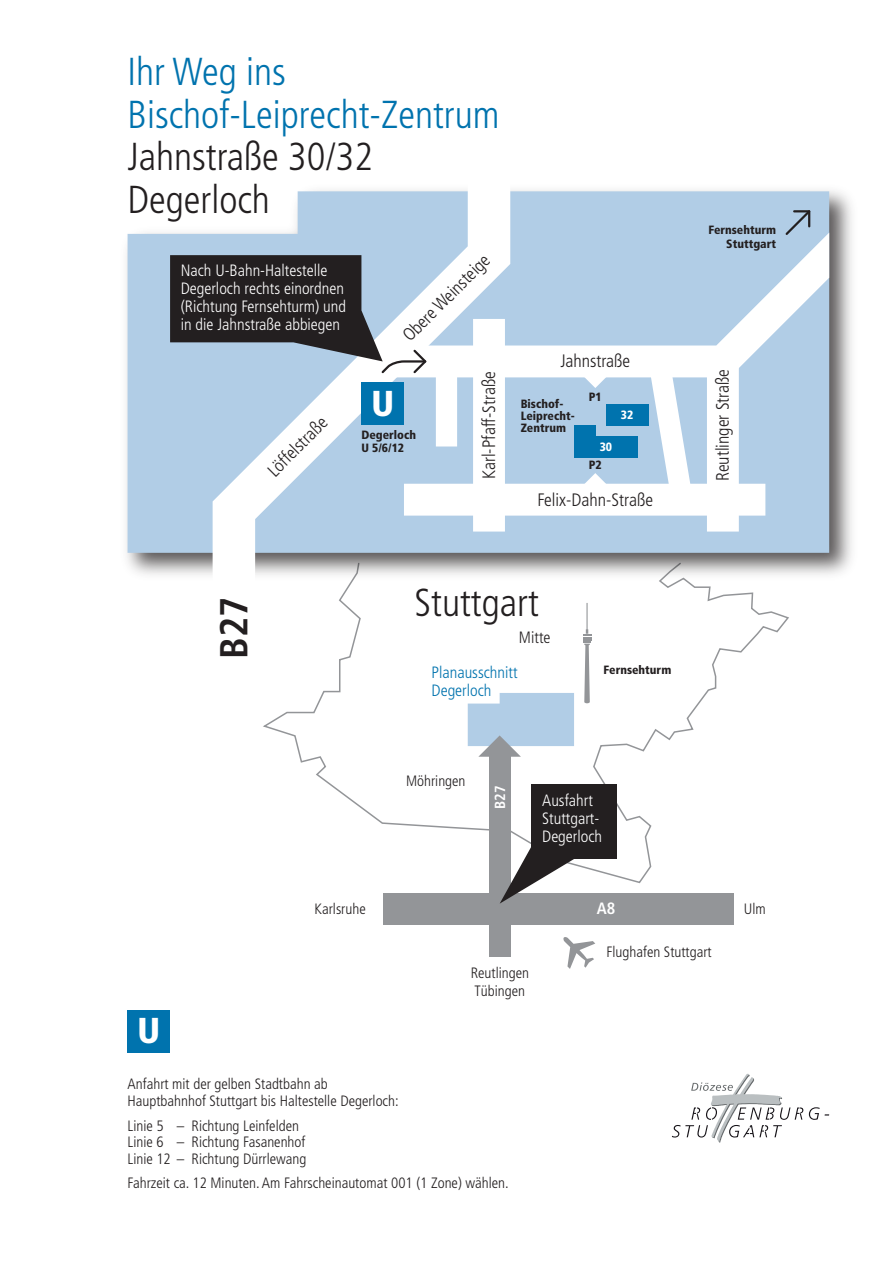
<style>
.page{position:relative;width:893px;height:1263px;background:#fff}
.page>*{position:absolute;margin:0;border:0;box-sizing:border-box;transform-origin:0 0}
.t1{font:300 condensed 39px/42.5px "Frutiger";color:#0073ae}
.t2{font:300 condensed 39px/42.5px "Frutiger";color:#231f20}
.t3{font:700 condensed 39px "Frutiger";color:#231f20}
.t4{font:900 condensed 36px "Frutiger";color:#fff}
.t5{font:300 condensed 18px "Frutiger";color:#231f20}
.t6{font:300 condensed 16.35px/18px "Frutiger";color:#fff}
.t7{font:300 condensed 16.35px/18px "Frutiger";color:#0073ae}
.t8{font:300 condensed 16.35px "Frutiger";color:#231f20}
.t9{font:700 condensed 16.35px "Frutiger";color:#fff}
.t10{font:300 condensed 15px/16.5px "Frutiger";color:#231f20}
.t11{font:700 condensed 14.7px "Frutiger";color:#fff}
.t12{font:900 condensed 12px/12px "Frutiger";color:#231f20}
.t13{font:900 condensed 12px "Frutiger";color:#fff}
</style>
<div class="page">
<svg style="left:263px;top:586px;width:526px;height:298px"></svg>
<img style="left:126px;top:190px;width:726px;height:396px">
<div style="left:128px;top:191px;width:701px;height:362px;background:#b1cde6"></div>
<div style="left:489px;top:755px;width:21px;height:202px;background:#939598"></div>
<svg style="left:468px;top:693px;width:106px;height:64px"></svg>
<svg style="left:213px;top:190px;width:297px;height:416px;fill:#b1cde6"></svg>
<svg style="left:383px;top:233px;width:446px;height:144px;fill:#b1cde6"></svg>
<div style="left:404px;top:484px;width:361px;height:32px;background:#fff"></div>
<div style="left:473px;top:319px;width:32px;height:212px;background:#fff"></div>
<div style="left:707px;top:361px;width:32px;height:170px;background:#fff"></div>
<div style="left:436px;top:361px;width:21px;height:85px;background:#fff"></div>
<svg style="left:635px;top:337px;width:70px;height:147px"></svg>
<div style="left:383px;top:893px;width:350px;height:32px;background:#939598"></div>
<div style="left:361px;top:383px;width:43px;height:42px;background:#0073ae"></div>
<div style="left:128px;top:1010px;width:42px;height:42px;background:#0073ae"></div>
<div style="left:574px;top:425px;width:21px;height:32px;background:#0073ae"></div>
<div style="left:574px;top:436px;width:64px;height:21px;background:#0073ae"></div>
<div style="left:606px;top:404px;width:42px;height:21px;background:#0073ae"></div>
<svg style="left:579px;top:372px;width:32px;height:16px"></svg>
<svg style="left:579px;top:473px;width:32px;height:11px"></svg>
<svg style="left:583px;top:603px;width:8px;height:100px"></svg>
<div style="left:532px;top:784px;width:85px;height:75px;background:#231f20"></div>
<svg style="left:500px;top:846px;width:74px;height:58px"></svg>
<svg style="left:563px;top:937px;width:32px;height:32px"></svg>
<svg style="left:809px;top:1107px;width:20px;height:13px"></svg>
<svg style="left:672px;top:1073px;width:131px;height:70px"></svg>
<svg style="left:170px;top:255px;width:258px;height:120px;background:#686e76"></svg>
<svg style="left:783px;top:208px;width:29px;height:29px"></svg>
<h1 class="t1" style="left:128px;top:51px;width:374px">Ihr Weg ins<br>Bischof-Leiprecht-Zentrum</h1>
<h1 class="t2" style="left:128px;top:136px;width:247px">Jahnstraße 30/32<br>Degerloch</h1>
<p class="t6" style="left:181px;top:262px;width:167px">Nach U-Bahn-Haltestelle<br>Degerloch rechts einordnen (Richtung Fernsehturm) und in die Jahnstraße abbiegen</p>
<p class="t5" style="left:263px;top:466px;width:78px;rotate:-45deg">Löffelstraße</p>
<p class="t5" style="left:399px;top:331px;width:116px;rotate:-45deg">Obere Weinsteige</p>
<h2 class="t4" style="left:371px;top:382px;width:24px">U</h2>
<p class="t12" style="left:361px;top:428px;width:56px;line-height:13.5px">Degerloch<br>U 5/6/12</p>
<p class="t5" style="left:479px;top:479px;width:109px;rotate:-90deg">Karl-Pfaff-Straße</p>
<p class="t5" style="left:560px;top:351px;width:71px">Jahnstraße</p>
<p class="t12" style="left:521px;top:398px;width:56px">Bischof-<br>Leiprecht-<br>Zentrum</p>
<p class="t12" style="left:589px;top:391px;width:14px">P1</p>
<p class="t13" style="left:600px;top:440px;width:14px">30</p>
<p class="t12" style="left:589px;top:459px;width:14px">P2</p>
<p class="t13" style="left:621px;top:408px;width:14px">32</p>
<p class="t5" style="left:538px;top:489px;width:117px">Felix-Dahn-Straße</p>
<h1 class="t3" style="left:211px;top:659px;width:64px;rotate:-90deg">B27</h1>
<h1 class="t2" style="left:415px;top:582px;width:126px">Stuttgart</h1>
<p class="t8" style="left:519px;top:628px;width:33px">Mitte</p>
<p class="t7" style="left:432px;top:664px;width:88px">Planausschnitt<br>Degerloch</p>
<p class="t12" style="left:604px;top:664px;width:69px">Fernsehturm</p>
<p class="t10" style="left:406px;top:772px;width:61px">Möhringen</p>
<p class="t11" style="left:491px;top:809px;width:25px;rotate:-90deg">B27</p>
<p class="t6" style="left:542px;top:791px;width:61px">Ausfahrt<br>Stuttgart-<br>Degerloch</p>
<p class="t12" style="left:708px;top:222px;width:69px;line-height:14.4px;text-align:right">Fernsehturm<br>Stuttgart</p>
<p class="t5" style="left:712px;top:481px;width:114px;rotate:-90deg">Reutlinger Straße</p>
<p class="t10" style="left:315px;top:901px;width:53px">Karlsruhe</p>
<p class="t9" style="left:597px;top:899px;width:20px">A8</p>
<p class="t10" style="left:744px;top:901px;width:23px">Ulm</p>
<h2 class="t4" style="left:137px;top:1009px;width:24px">U</h2>
<p class="t10" style="left:471px;top:964px;width:60px;line-height:18px">Reutlingen<br>Tübingen</p>
<p class="t10" style="left:128px;top:1076px;width:273px">Anfahrt mit der gelben Stadtbahn ab<br>Hauptbahnhof Stuttgart bis Haltestelle Degerloch:</p>
<p class="t10" style="left:128px;top:1117px;width:180px">Linie 5 – Richtung Leinfelden<br>Linie 6 – Richtung Fasanenhof<br>Linie 12 – Richtung Dürrlewang</p>
<p class="t10" style="left:128px;top:1175px;width:383px">Fahrzeit ca. 12 Minuten. Am Fahrscheinautomat 001 (1 Zone) wählen.</p>
<p class="t10" style="left:606px;top:943px;width:107px">Flughafen Stuttgart</p>
</div>
